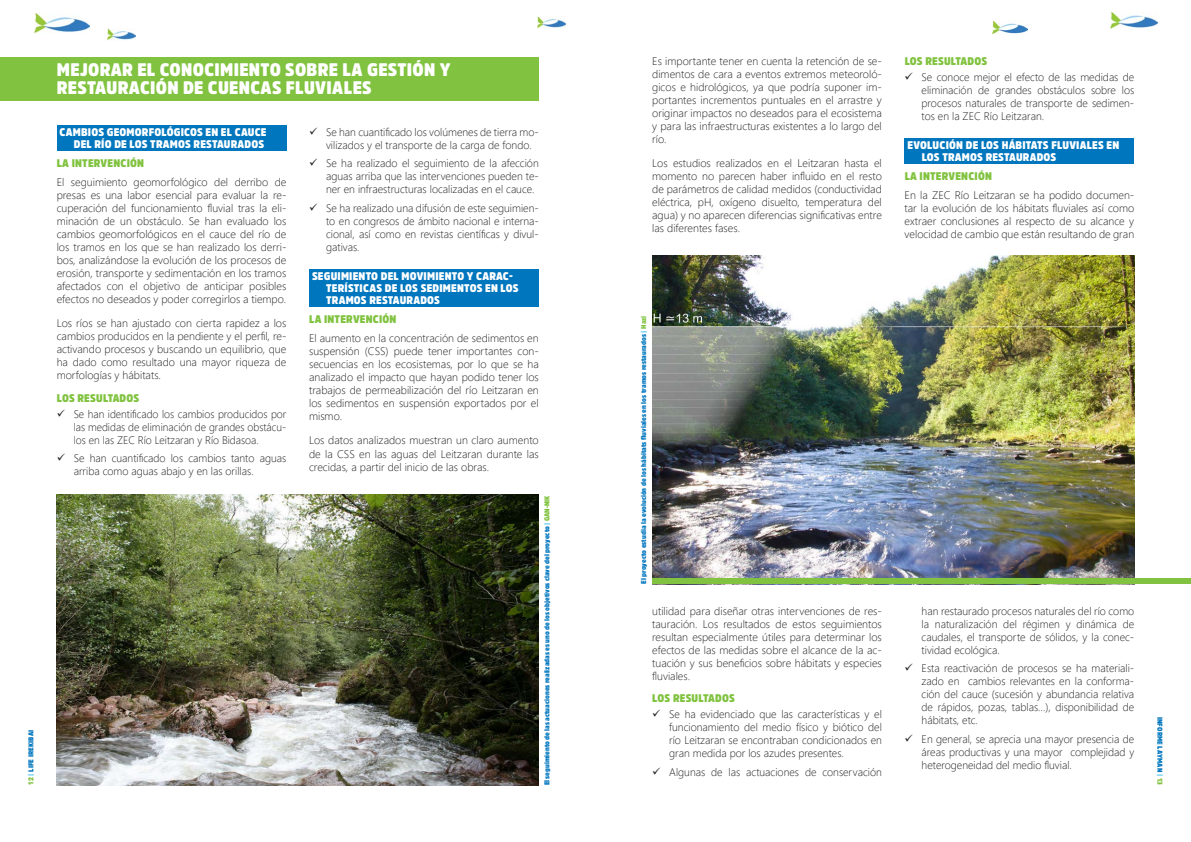
<style>
.page{position:relative;width:1191px;height:842px;background:#fff}
.page>*{position:absolute;margin:0;border:0;box-sizing:border-box;transform-origin:0 0}
.t1{font:900 18px/18px "Amsi Pro Narw";letter-spacing:.02em;color:#fff}
.t2{font:300 11px/13px "Segoe UI";color:#231f20;text-align:justify}
.t3{font:900 11px/12px "Amsi Pro Narw";letter-spacing:.02em;color:#fff}
.t4{font:300 11px/13px "Segoe UI";color:#231f20;text-align:justify;scale:.96 1}
.t5{font:900 11px "Amsi Pro Narw";letter-spacing:.02em;color:#81c340}
.t6{font:900 7px "Amsi Pro Narw";color:#0076be}
.t7{font:900 7px "Amsi Pro Narw";letter-spacing:.02em;color:#0076be}
.s1{color:#81c340}
.s2{color:#63cdf3}
</style>
<div class="page">
<img style="left:34px;top:13px;width:56px;height:20px">
<img style="left:537px;top:16px;width:28px;height:12px">
<img style="left:1110px;top:11px;width:47px;height:18px">
<img style="left:992px;top:20px;width:35px;height:14px">
<img style="left:107px;top:28px;width:28px;height:12px">
<div style="left:0;top:57px;width:539px;height:44px;background:#81c340"></div>
<div style="left:57px;top:125px;width:229px;height:26px;background:#0076be"></div>
<div style="left:309px;top:269px;width:230px;height:38px;background:#0076be"></div>
<div style="left:904px;top:138px;width:230px;height:26px;background:#0076be"></div>
<img style="left:57px;top:495px;width:482px;height:290px">
<img style="left:652px;top:256px;width:482px;height:322px">
<div style="left:652px;top:578px;width:539px;height:6px;background:#81c340"></div>
<p class="t7" style="left:26px;top:785px;width:57px;rotate:-90deg"><span class="s1">12</span> <span class="s2">|</span> LIFE IREKIBAI</p>
<h1 class="t1" style="left:57px;top:60px;width:395px">MEJORAR EL CONOCIMIENTO SOBRE LA GESTIÓN Y<br>RESTAURACIÓN DE CUENCAS FLUVIALES</h1>
<p class="t3" style="left:60px;top:126px;width:208px;text-align:right">CAMBIOS GEOMORFOLÓGICOS EN EL CAUCE<br>DEL RÍO DE LOS TRAMOS RESTAURADOS</p>
<p class="t5" style="left:57px;top:156px;width:89px">LA INTERVENCIÓN</p>
<p class="t2" style="left:57px;top:175px;width:231px">El seguimiento geomorfológico del derribo de presas es una labor esencial para evaluar la re&shy;cuperación del funcionamiento fluvial tras la eli&shy;minación de un obstáculo. Se han evaluado los cambios geomorfológicos en el cauce del río de los tramos en los que se han realizado los derri&shy;bos, analizándose la evolución de los procesos de erosión, transporte y sedimentación en los tramos afectados con el objetivo de anticipar posibles efectos no deseados y poder corregirlos a tiempo.</p>
<p class="t2" style="left:57px;top:316px;width:231px">Los ríos se han ajustado con cierta rapidez a los cambios producidos en la pendiente y el perfil, re&shy;activando procesos y buscando un equilibrio, que ha dado como resultado una mayor riqueza de morfologías y hábitats.</p>
<p class="t5" style="left:57px;top:390px;width:84px">LOS RESULTADOS</p>
<p class="t4" style="left:74px;top:406px;width:223px">Se han identificado los cambios producidos por las medidas de eliminación de grandes obstácu&shy;los en las ZEC Río Leitzaran y Río Bidasoa.</p>
<p class="t2" style="left:74px;top:451px;width:214px">Se han cuantificado los cambios tanto aguas arriba como aguas abajo y en las orillas.</p>
<p class="t2" style="left:326px;top:124px;width:214px">Se han cuantificado los volúmenes de tierra mo&shy;vilizados y el transporte de la carga de fondo.</p>
<p class="t2" style="left:326px;top:156px;width:214px">Se ha realizado el seguimiento de la afección aguas arriba que las intervenciones pueden te&shy;ner en infraestructuras localizadas en el cauce.</p>
<p class="t2" style="left:326px;top:200px;width:214px">Se ha realizado una difusión de este seguimien&shy;to en congresos de ámbito nacional e interna&shy;cional, así como en revistas científicas y divul&shy;gativas.</p>
<p class="t3" style="left:326px;top:270px;width:194px;text-indent:-14px">SEGUIMIENTO DEL MOVIMIENTO Y CARAC-<br>TERÍSTICAS DE LOS SEDIMENTOS EN LOS<br>TRAMOS RESTAURADOS</p>
<p class="t5" style="left:309px;top:312px;width:89px">LA INTERVENCIÓN</p>
<p class="t2" style="left:309px;top:331px;width:231px">El aumento en la concentración de sedimentos en suspensión (CSS) puede tener importantes con&shy;secuencias en los ecosistemas, por lo que se ha analizado el impacto que hayan podido tener los trabajos de permeabilización del río Leitzaran en los sedimentos en suspensión exportados por el mismo.</p>
<p class="t2" style="left:309px;top:433px;width:231px">Los datos analizados muestran un claro aumento de la CSS en las aguas del Leitzaran durante las crecidas, a partir del inicio de las obras.</p>
<p class="t6" style="left:542px;top:785px;width:291px;rotate:-90deg">El seguimiento de las actuaciones realizadas es uno de los objetivos clave del proyecto <span class="s2">|</span> <span class="s1">GAN-NIK</span></p>
<p class="t2" style="left:652px;top:53px;width:231px">Es importante tener en cuenta la retención de se&shy;dimentos de cara a eventos extremos meteoroló&shy;gicos e hidrológicos, ya que podría suponer im&shy;portantes incrementos puntuales en el arrastre y originar impactos no deseados para el ecosistema y para las infraestructuras existentes a lo largo del río.</p>
<p class="t2" style="left:652px;top:156px;width:231px">Los estudios realizados en el Leitzaran hasta el momento no parecen haber influido en el resto de parámetros de calidad medidos (conductividad eléctrica, pH, oxígeno disuelto, temperatura del agua) y no aparecen diferencias significativas entre las diferentes fases.</p>
<p class="t5" style="left:904px;top:53px;width:84px">LOS RESULTADOS</p>
<p class="t2" style="left:921px;top:69px;width:214px">Se conoce mejor el efecto de las medidas de eliminación de grandes obstáculos sobre los procesos naturales de transporte de sedimen&shy;tos en la ZEC Río Leitzaran.</p>
<p class="t3" style="left:921px;top:139px;width:199px;text-indent:-14px">EVOLUCIÓN DE LOS HÁBITATS FLUVIALES EN<br>LOS TRAMOS RESTAURADOS</p>
<p class="t5" style="left:904px;top:169px;width:89px">LA INTERVENCIÓN</p>
<p class="t2" style="left:904px;top:187px;width:231px">En la ZEC Río Leitzaran se ha podido documen&shy;tar la evolución de los hábitats fluviales así como extraer conclusiones al respecto de su alcance y velocidad de cambio que están resultando de gran</p>
<p class="t6" style="left:639px;top:584px;width:270px;rotate:-90deg">El proyecto estudia la evolución de los hábitats fluviales en los tramos restaurados <span class="s2">|</span> <span class="s1">Hazi</span></p>
<p class="t2" style="left:652px;top:603px;width:231px">utilidad para diseñar otras intervenciones de res&shy;tauración. Los resultados de estos seguimientos resultan especialmente útiles para determinar los efectos de las medidas sobre el alcance de la ac&shy;tuación y sus beneficios sobre hábitats y especies fluviales.</p>
<p class="t5" style="left:652px;top:691px;width:84px">LOS RESULTADOS</p>
<p class="t2" style="left:669px;top:706px;width:214px">Se ha evidenciado que las características y el funcionamiento del medio físico y biótico del río Leitzaran se encontraban condicionados en gran medida por los azudes presentes.</p>
<p class="t2" style="left:669px;top:764px;width:214px">Algunas de las actuaciones de conservación</p>
<p class="t2" style="left:921px;top:603px;width:214px">han restaurado procesos naturales del río como la naturalización del régimen y dinámica de caudales, el transporte de sólidos, y la conec&shy;tividad ecológica.</p>
<p class="t2" style="left:921px;top:661px;width:214px">Esta reactivación de procesos se ha materiali&shy;zado en cambios relevantes en la conforma&shy;ción del cauce (sucesión y abundancia relativa de rápidos, pozas, tablas...), disponibilidad de hábitats, etc.</p>
<p class="t2" style="left:921px;top:732px;width:214px">En general, se aprecia una mayor presencia de áreas productivas y una mayor complejidad y heterogeneidad del medio fluvial.</p>
<p class="t7" style="left:1164px;top:717px;width:69px;rotate:90deg">INFORME LAYMAN <span class="s2">|</span> <span class="s1">13</span></p>
</div>
